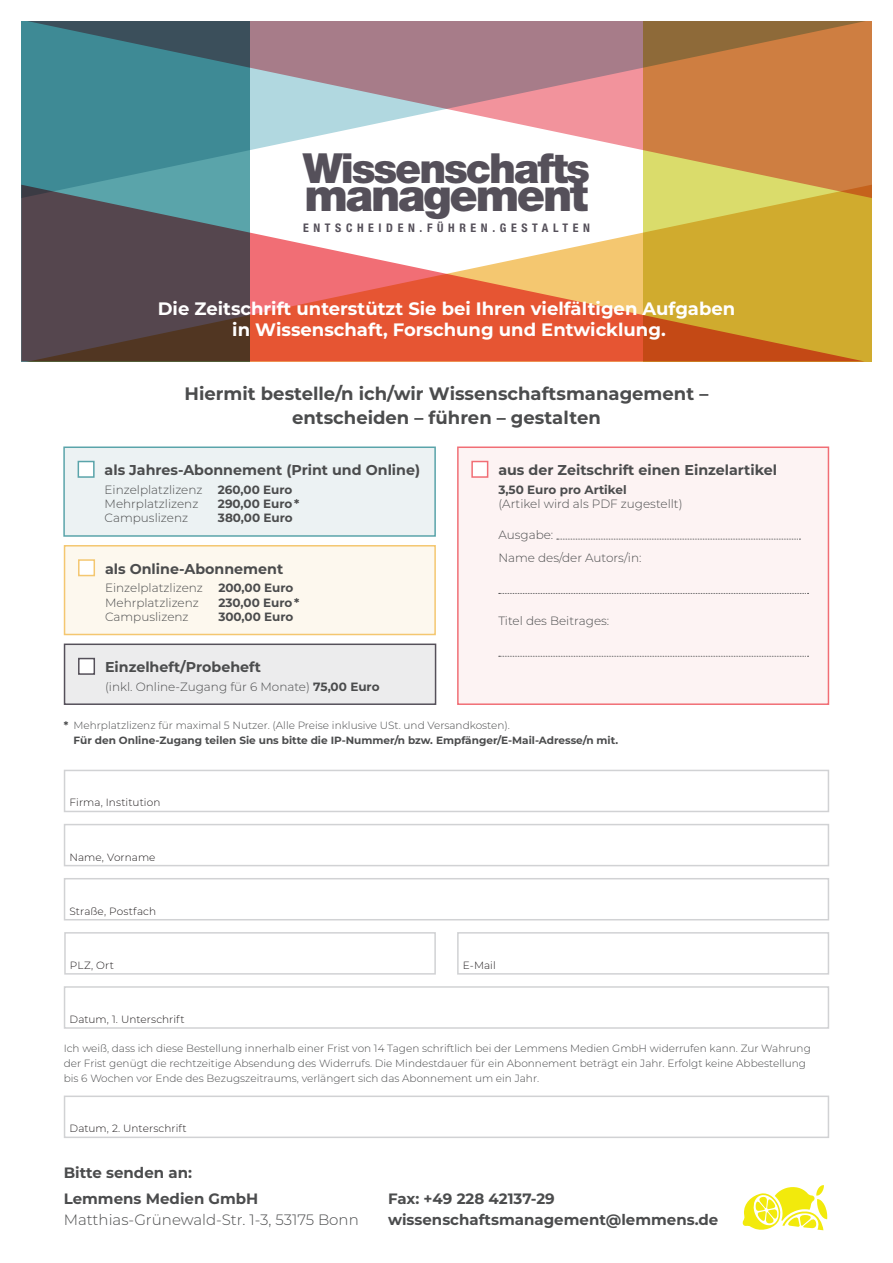
<style>
.page{position:relative;width:893px;height:1263px;background:#fff}
.page>*{position:absolute;margin:0;border:0;box-sizing:border-box;transform-origin:0 0}
.t1{font:900 45.15px "Helvetica Neue LT Std";letter-spacing:-.05em;color:#55505a}
.t2{font:900 41.55px "Helvetica Neue LT Std";letter-spacing:-.05em;color:#55505a}
.t3{font:700 18px/21.6px "Montserrat";color:#fff;text-align:center}
.t4{font:700 18px/24px "Montserrat";color:#4b4c4d;text-align:center}
.t5{font:700 15px/25.2px "Montserrat";color:#4b4c4d}
.t6{font:300 15px "Montserrat";color:#4b4c4d}
.t7{font:700 14.25px "Montserrat";color:#4b4c4d}
.t8{font:300 12px/23px "Montserrat";color:#4b4c4d}
.t9{font:700 12px "Montserrat";color:#4b4c4d}
.t10{font:700 condensed 11.85px "Helvetica Neue LT Std";letter-spacing:.39em;color:#55505a}
.t11{font:300 10.5px/15px "Montserrat";color:#4b4c4d}
.t12{font:700 10.5px/15px "Montserrat";color:#4b4c4d}
.t13{font:300 10.5px "Montserrat";letter-spacing:.005em;color:#231f20}
.s1{font-weight:700}
.s2{font-weight:300}
</style>
<div class="page">
<div style="left:64px;top:770px;width:765px;height:42px;border:2px solid #d1d2d4"></div>
<div style="left:64px;top:824px;width:765px;height:42px;border:2px solid #d1d2d4"></div>
<div style="left:64px;top:878px;width:765px;height:42px;border:2px solid #d1d2d4"></div>
<div style="left:64px;top:932px;width:372px;height:42px;border:2px solid #d1d2d4"></div>
<div style="left:457px;top:932px;width:372px;height:42px;border:2px solid #d1d2d4"></div>
<div style="left:64px;top:986px;width:765px;height:43px;border:2px solid #d1d2d4"></div>
<div style="left:64px;top:1095px;width:765px;height:43px;border:2px solid #d1d2d4"></div>
<svg style="left:250px;top:232px;width:393px;height:129px;fill:#e65533"></svg>
<svg style="left:21px;top:200px;width:229px;height:161px;fill:#55464e"></svg>
<svg style="left:643px;top:200px;width:229px;height:161px;fill:#d0ab2e"></svg>
<svg style="left:21px;top:21px;width:851px;height:179px"></svg>
<svg style="left:743px;top:1185px;width:84px;height:45px"></svg>
<div style="left:458px;top:447px;width:370px;height:257px;background:#fdf3f3"></div>
<div style="left:471px;top:461px;width:17px;height:17px;background:#fff;border:2px solid #f16e75"></div>
<svg style="left:557px;top:539px;width:243px;height:1px"></svg>
<svg style="left:499px;top:593px;width:309px;height:1px"></svg>
<svg style="left:499px;top:656px;width:309px;height:1px"></svg>
<div style="left:457px;top:446px;width:372px;height:259px;border:2px solid #f16e75"></div>
<div style="left:64px;top:447px;width:371px;height:89px;background:#ecf2f3"></div>
<div style="left:78px;top:461px;width:17px;height:17px;background:#fff;border:2px solid #5aa4aa"></div>
<div style="left:63px;top:446px;width:373px;height:91px;border:2px solid #5aa4aa"></div>
<div style="left:65px;top:644px;width:371px;height:60px;background:#ececed"></div>
<div style="left:78px;top:658px;width:17px;height:17px;background:#fff;border:2px solid #55505a"></div>
<div style="left:64px;top:643px;width:372px;height:62px;border:2px solid #55505a"></div>
<div style="left:65px;top:546px;width:370px;height:88px;background:#fdf8ee"></div>
<div style="left:78px;top:559px;width:17px;height:17px;background:#fff;border:2px solid #f4c770"></div>
<div style="left:64px;top:545px;width:372px;height:90px;border:2px solid #f4c770"></div>
<h2 class="t2" style="left:303px;top:143px;width:289px">Wissenschafts</h2>
<h1 class="t1" style="left:305px;top:168px;width:285px">management</h1>
<p class="t10" style="left:303px;top:220px;width:288px">ENTSCHEIDEN.FÜHREN.GESTALTEN</p>
<h3 class="t3" style="left:158px;top:297px;width:579px">Die Zeitschrift unterstützt Sie bei Ihren vielfältigen Aufgaben in Wissenschaft, Forschung und Entwicklung.</h3>
<h3 class="t4" style="left:185px;top:381px;width:525px">Hiermit bestelle/n ich/wir Wissenschaftsmanagement – entscheiden – führen – gestalten</h3>
<h3 class="t7" style="left:105px;top:460px;width:317px">als Jahres-Abonnement (Print und Online)</h3>
<p class="t8" style="left:105px;top:477px;width:99px">Einzelplatzlizenz</p>
<p class="t9" style="left:218px;top:481px;width:76px">260,00 Euro</p>
<p class="t8" style="left:105px;top:492px;width:95px">Mehrplatzlizenz</p>
<p class="t9" style="left:218px;top:495px;width:83px">290,00 Euro *</p>
<p class="t8" style="left:105px;top:506px;width:85px">Campuslizenz</p>
<p class="t9" style="left:218px;top:509px;width:76px">380,00 Euro</p>
<h3 class="t7" style="left:105px;top:558px;width:180px">als Online-Abonnement</h3>
<p class="t8" style="left:105px;top:576px;width:99px">Einzelplatzlizenz</p>
<p class="t9" style="left:218px;top:579px;width:77px">200,00 Euro</p>
<p class="t8" style="left:105px;top:590px;width:95px">Mehrplatzlizenz</p>
<p class="t9" style="left:218px;top:594px;width:82px">230,00 Euro *</p>
<p class="t8" style="left:105px;top:605px;width:85px">Campuslizenz</p>
<p class="t9" style="left:218px;top:608px;width:77px">300,00 Euro</p>
<h3 class="t7" style="left:105px;top:657px;width:157px">Einzelheft/Probeheft</h3>
<p class="t8" style="left:105px;top:675px;width:276px">(inkl. Online-Zugang für 6 Monate) <span class="s1">75,00 Euro</span></p>
<h3 class="t7" style="left:498px;top:460px;width:280px">aus der Zeitschrift einen Einzelartikel</h3>
<p class="t9" style="left:498px;top:481px;width:130px">3,50 Euro pro Artikel</p>
<p class="t8" style="left:498px;top:492px;width:186px">(Artikel wird als PDF zugestellt)</p>
<p class="t8" style="left:498px;top:523px;width:145px">Ausgabe:<br>Name des/der Autors/in:</p>
<p class="t8" style="left:498px;top:609px;width:112px">Titel des Beitrages:</p>
<p class="t12" style="left:74px;top:717px;width:546px;text-indent:-10px">* <span class="s2">Mehrplatzlizenz für maximal 5 Nutzer. (Alle Preise inklusive USt. und Versandkosten).<br></span>Für den Online-Zugang teilen Sie uns bitte die IP-Nummer/n bzw. Empfänger/E-Mail-Adresse/n mit.</p>
<p class="t13" style="left:70px;top:796px;width:92px">Firma, Institution</p>
<p class="t13" style="left:70px;top:850px;width:88px">Name, Vorname</p>
<p class="t13" style="left:70px;top:904px;width:88px">Straße, Postfach</p>
<p class="t13" style="left:70px;top:958px;width:46px">PLZ, Ort</p>
<p class="t13" style="left:463px;top:958px;width:34px">E-Mail</p>
<p class="t13" style="left:70px;top:1012px;width:116px">Datum, 1. Unterschrift</p>
<p class="t11" style="left:64px;top:1041px;width:749px">Ich weiß, dass ich diese Bestellung innerhalb einer Frist von 14 Tagen schriftlich bei der Lemmens Medien GmbH widerrufen kann. Zur Wahrung der Frist genügt die rechtzeitige Absendung des Widerrufs. Die Mindestdauer für ein Abonnement beträgt ein Jahr. Erfolgt keine Abbestellung bis 6 Wochen vor Ende des Bezugszeitraums, verlängert sich das Abonnement um ein Jahr.</p>
<p class="t13" style="left:70px;top:1121px;width:119px">Datum, 2. Unterschrift</p>
<h3 class="t5" style="left:64px;top:1160px;width:196px">Bitte senden an:<br>Lemmens Medien GmbH</h3>
<h3 class="t6" style="left:64px;top:1209px;width:296px">Matthias-Grünewald-Str. 1-3, 53175 Bonn</h3>
<h3 class="t5" style="left:388px;top:1187px;width:332px;line-height:21px">Fax: +49 228 42137-29 wissenschaftsmanagement@lemmens.de</h3>
</div>
